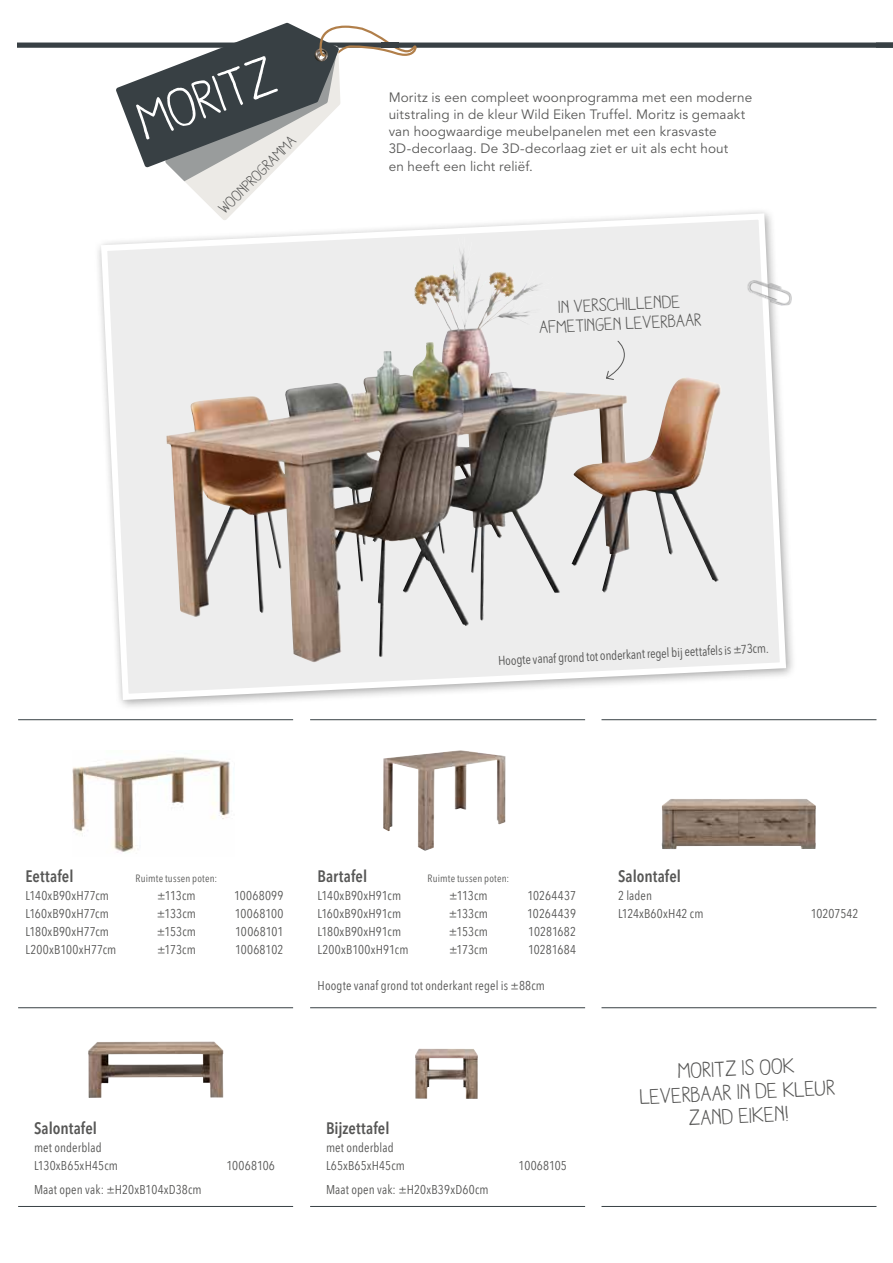
<style>
.page{position:relative;width:893px;height:1263px;background:#fff}
.page>*{position:absolute;margin:0;border:0;box-sizing:border-box;transform-origin:0 0}
.t1{font:54px "Aracne";color:#fff}
.t2{font:21.9px/23.7px "Aracne";color:#575756;text-align:center}
.t3{font:18px/19.5px "Aracne";color:#575756;text-align:center}
.t4{font:600 condensed 16.5px "Avenir Next LT Pro";color:#575756}
.t5{font:15.45px "Aracne";color:#575756}
.t6{font:13.5px/17.2px "Avenir";letter-spacing:.01em;color:#575756}
.t7{font:12.75px/18px "Avenir Next Condensed";letter-spacing:.01em;color:#575756}
.t8{font:condensed 10.5px "Avenir Next LT Pro";letter-spacing:.02em;color:#575756}
</style>
<div class="page">
<svg style="left:17px;top:43px;width:859px;height:5px;background:#41494d"></svg>
<svg style="left:876px;top:43px;width:17px;height:5px"></svg>
<svg style="left:116px;top:23px;width:301px;height:184px"></svg>
<div style="left:381px;top:43px;width:18px;height:5px;background:#384044"></div>
<svg style="left:98px;top:210px;width:691px;height:493px;background:#d5d1ce"></svg>
<img style="left:413px;top:237px;width:51px;height:53px">
<svg style="left:605px;top:340px;width:33px;height:40px"></svg>
<img style="left:73px;top:757px;width:161px;height:96px">
<img style="left:383px;top:750px;width:122px;height:101px">
<img style="left:415px;top:1048px;width:63px;height:51px">
<img style="left:662px;top:799px;width:154px;height:50px">
<img style="left:88px;top:1041px;width:135px;height:57px">
<img style="left:741px;top:277px;width:51px;height:30px">
<hr style="left:18px;top:719px;width:275px;height:1px;background:#384044">
<hr style="left:310px;top:719px;width:275px;height:1px;background:#384044">
<hr style="left:601px;top:719px;width:275px;height:1px;background:#384044">
<hr style="left:18px;top:1206px;width:275px;height:1px;background:#384044">
<hr style="left:310px;top:1206px;width:275px;height:1px;background:#384044">
<hr style="left:601px;top:1206px;width:275px;height:1px;background:#384044">
<hr style="left:18px;top:1007px;width:275px;height:1px;background:#384044">
<hr style="left:310px;top:1007px;width:275px;height:1px;background:#384044">
<hr style="left:601px;top:1007px;width:275px;height:1px;background:#384044">
<h1 class="t1" style="left:130px;top:95px;width:144px;rotate:-21deg">MORITZ</h1>
<p class="t5" style="left:215px;top:204px;width:104px;rotate:-45deg">woonprogramma</p>
<p class="t6" style="left:389px;top:89px;width:365px">Moritz is een compleet woonprogramma met een moderne uitstraling in de kleur Wild Eiken Truffel. Moritz is gemaakt van hoogwaardige meubelpanelen met een krasvaste 3D-decorlaag. De 3D-decorlaag ziet er uit als echt hout<br>en heeft een licht reliëf.</p>
<h3 class="t3" style="left:538px;top:298px;width:164px;rotate:-3deg">IN VERSCHILLENDE<br>AFMETINGEN LEVERBAAR</h3>
<p class="t7" style="left:498px;top:652px;width:272px;rotate:-3deg">Hoogte vanaf grond tot onderkant regel bijeettafels is ±73cm.</p>
<p class="t4" style="left:26px;top:866px;width:49px">Eettafel</p>
<p class="t8" style="left:136px;top:872px;width:83px">Ruimte tussen poten:</p>
<p class="t7" style="left:26px;top:886px;width:85px">L140xB90xH77cm</p>
<p class="t7" style="left:157px;top:886px;width:40px">±113cm</p>
<p class="t7" style="left:234px;top:886px;width:51px">10068099</p>
<p class="t7" style="left:25px;top:904px;width:85px">L160xB90xH77cm</p>
<p class="t7" style="left:157px;top:904px;width:41px">±133cm</p>
<p class="t7" style="left:235px;top:904px;width:50px">10068100</p>
<p class="t7" style="left:25px;top:922px;width:85px">L180xB90xH77cm</p>
<p class="t7" style="left:157px;top:922px;width:41px">±153cm</p>
<p class="t7" style="left:235px;top:922px;width:50px">10068101</p>
<p class="t7" style="left:25px;top:940px;width:92px">L200xB100xH77cm</p>
<p class="t7" style="left:157px;top:940px;width:40px">±173cm</p>
<p class="t7" style="left:235px;top:940px;width:50px">10068102</p>
<p class="t4" style="left:317px;top:866px;width:51px">Bartafel</p>
<p class="t8" style="left:428px;top:872px;width:83px">Ruimte tussen poten:</p>
<p class="t7" style="left:317px;top:886px;width:85px">L140xB90xH91cm</p>
<p class="t7" style="left:449px;top:886px;width:40px">±113cm</p>
<p class="t7" style="left:527px;top:886px;width:50px">10264437</p>
<p class="t7" style="left:317px;top:904px;width:85px">L160xB90xH91cm</p>
<p class="t7" style="left:449px;top:904px;width:41px">±133cm</p>
<p class="t7" style="left:527px;top:904px;width:50px">10264439</p>
<p class="t7" style="left:317px;top:922px;width:85px">L180xB90xH91cm</p>
<p class="t7" style="left:449px;top:922px;width:41px">±153cm</p>
<p class="t7" style="left:528px;top:922px;width:49px">10281682</p>
<p class="t7" style="left:317px;top:940px;width:93px">L200xB100xH91cm</p>
<p class="t7" style="left:449px;top:940px;width:40px">±173cm</p>
<p class="t7" style="left:528px;top:940px;width:49px">10281684</p>
<p class="t7" style="left:317px;top:976px;width:229px">Hoogte vanaf grond tot onderkant regel is ±88cm</p>
<p class="t4" style="left:34px;top:1118px;width:65px">Salontafel</p>
<p class="t7" style="left:34px;top:1138px;width:85px">met onderblad<br>L130xB65xH45cm</p>
<p class="t7" style="left:34px;top:1180px;width:169px">Maat open vak: ±H20xB104xD38cm</p>
<p class="t7" style="left:226px;top:1156px;width:50px">10068106</p>
<p class="t4" style="left:326px;top:1118px;width:65px">Bijzettafel</p>
<p class="t7" style="left:326px;top:1138px;width:81px">met onderblad<br>L65xB65xH45cm</p>
<p class="t7" style="left:326px;top:1180px;width:164px">Maat open vak: ±H20xB39xD60cm</p>
<p class="t7" style="left:519px;top:1156px;width:50px">10068105</p>
<p class="t4" style="left:618px;top:866px;width:65px">Salontafel</p>
<p class="t7" style="left:618px;top:886px;width:87px">2 laden<br>L124xB60xH42 cm</p>
<p class="t7" style="left:811px;top:904px;width:49px">10207542</p>
<h2 class="t2" style="left:638px;top:1061px;width:197px;rotate:-3deg">MORITZ IS OOK<br>LEVERBAAR IN DE KLEUR<br>ZAND EIKEN!</h2>
</div>
